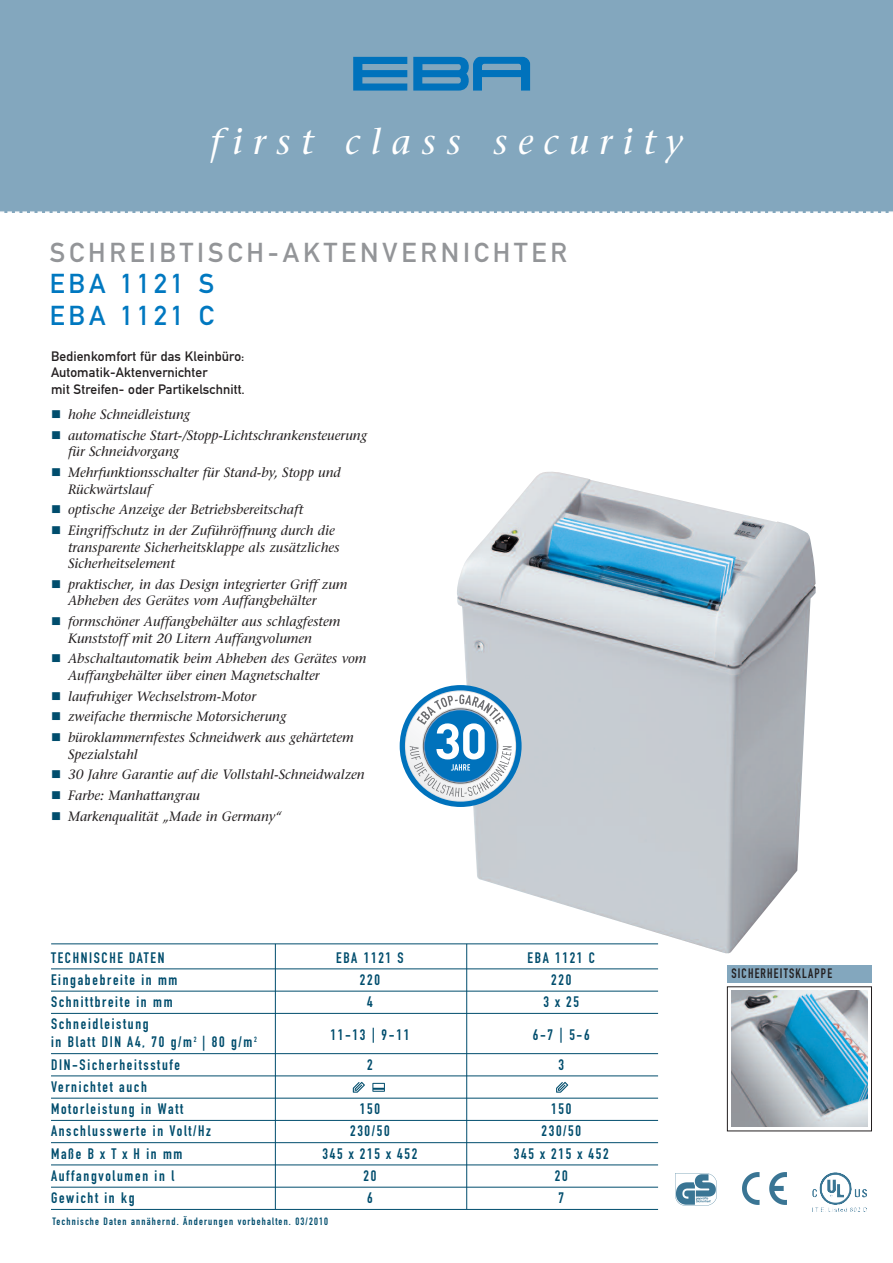
<style>
.page{position:relative;width:893px;height:1263px;background:#fff}
.page>*{position:absolute;margin:0;border:0;box-sizing:border-box;transform-origin:0 0}
.t1{font:italic 36px "Stone Serif";letter-spacing:.285em;color:#fff}
.t2{font:27px "DIN Mittelschrift";letter-spacing:.145em;color:#939598}
.t3{font:27px/31.5px "DIN Mittelschrift";letter-spacing:.145em;color:#0078c0}
.t4{font:15px/18px "DIN Engschrift";letter-spacing:.11em;color:#004d6d}
.t5{font:15px "DIN Engschrift";letter-spacing:.41em;color:#004d6d}
.t6{font:italic 13.5px/20.7px "Stone Serif";color:#231f20}
.t7{font:13.5px/16.5px "DIN Mittelschrift";letter-spacing:.01em;color:#231f20}
.t8{font:13.5px "DIN Engschrift";letter-spacing:.095em;color:#231f20;scale:.95 1}
.t9{font:10.5px "DIN Engschrift";letter-spacing:.11em;color:#004d6d}
</style>
<div class="page">
<div style="left:0;top:0;width:893px;height:213px;background:#83a7be"></div>
<svg style="left:413px;top:57px;width:117px;height:34px"></svg>
<svg style="left:353px;top:57px;width:54px;height:34px"></svg>
<svg style="left:0;top:211px;width:893px;height:2px"></svg>
<hr style="left:51px;top:968px;width:607px;height:1px;background:#004d6d">
<hr style="left:51px;top:991px;width:607px;height:1px;background:#004d6d">
<hr style="left:51px;top:1013px;width:607px;height:1px;background:#004d6d">
<hr style="left:51px;top:1053px;width:607px;height:1px;background:#004d6d">
<hr style="left:51px;top:1075px;width:607px;height:1px;background:#004d6d">
<hr style="left:51px;top:1098px;width:607px;height:1px;background:#004d6d">
<hr style="left:51px;top:1120px;width:607px;height:1px;background:#004d6d">
<hr style="left:51px;top:1142px;width:607px;height:1px;background:#004d6d">
<hr style="left:51px;top:1164px;width:607px;height:1px;background:#004d6d">
<hr style="left:51px;top:1187px;width:607px;height:1px;background:#004d6d">
<hr style="left:51px;top:1209px;width:607px;height:1px;background:#004d6d">
<hr style="left:466px;top:944px;width:1px;height:265px;background:#004d6d">
<hr style="left:275px;top:944px;width:1px;height:265px;background:#004d6d">
<hr style="left:51px;top:943px;width:607px;height:1px;background:#004d6d">
<img style="left:742px;top:1173px;width:44px;height:32px">
<img style="left:676px;top:1173px;width:40px;height:33px">
<img style="left:812px;top:1172px;width:55px;height:40px">
<img style="left:457px;top:471px;width:359px;height:483px">
<div style="left:727px;top:965px;width:145px;height:17px;background:#83a7be"></div>
<div style="left:727px;top:986px;width:145px;height:145px;border:1px solid #231f20"></div>
<img style="left:731px;top:991px;width:136px;height:136px">
<svg style="left:353px;top:1082px;width:12px;height:11px"></svg>
<svg style="left:372px;top:1083px;width:13px;height:9px"></svg>
<svg style="left:556px;top:1082px;width:12px;height:11px"></svg>
<svg style="left:400px;top:685px;width:122px;height:122px"></svg>
<h1 class="t1" style="left:210px;top:128px;width:474px">first class security</h1>
<h2 class="t2" style="left:50px;top:242px;width:519px">SCHREIBTISCH-AKTENVERNICHTER</h2>
<h2 class="t3" style="left:50px;top:270px;width:166px">EBA 1121 S<br>EBA 1121 C</h2>
<p class="t7" style="left:51px;top:349px;width:195px">Bedienkomfort für das Kleinbüro:<br>Automatik-Aktenvernichter<br>mit Streifen- oder Partikelschnitt.</p>
<p class="t6" style="left:68px;top:405px;width:300px">hohe Schneidleistung<br>automatische Start-/Stopp-Lichtschrankensteuerung</p>
<p class="t6" style="left:68px;top:443px;width:274px">für Schneidvorgang<br>Mehrfunktionsschalter für Stand-by, Stopp und</p>
<p class="t6" style="left:68px;top:480px;width:268px">Rückwärtslauf<br>optische Anzeige der Betriebsbereitschaft<br>Eingriffschutz in der Zuführöffnung durch die</p>
<p class="t6" style="left:68px;top:540px;width:273px;line-height:16.5px">transparente Sicherheitsklappe als zusätzliches<br>Sicherheitselement</p>
<p class="t6" style="left:68px;top:577px;width:281px;line-height:16.5px">praktischer, in das Design integrierter Griff zum<br>Abheben des Gerätes vom Auffangbehälter</p>
<p class="t6" style="left:68px;top:615px;width:274px;line-height:16.5px">formschöner Auffangbehälter aus schlagfestem<br>Kunststoff mit 20 Litern Auffangvolumen</p>
<p class="t6" style="left:68px;top:652px;width:300px;line-height:16.5px">Abschaltautomatik beim Abheben des Gerätes vom<br>Auffangbehälter über einen Magnetschalter</p>
<p class="t6" style="left:68px;top:687px;width:287px">laufruhiger Wechselstrom-Motor<br>zweifache thermische Motorsicherung büroklammernfestes Schneidwerk aus gehärtetem</p>
<p class="t6" style="left:68px;top:745px;width:298px">Spezialstahl<br>30 Jahre Garantie auf die Vollstahl-Schneidwalzen<br>Farbe: Manhattangrau<br>Markenqualität „Made in Germany“</p>
<p class="t4" style="left:51px;top:950px;width:115px">TECHNISCHE DATEN</p>
<p class="t4" style="left:336px;top:950px;width:69px">EBA 1121 S</p>
<p class="t4" style="left:528px;top:950px;width:69px">EBA 1121 C</p>
<p class="t4" style="left:51px;top:972px;width:128px">Eingabebreite in mm</p>
<p class="t4" style="left:360px;top:972px;width:22px">220</p>
<p class="t4" style="left:551px;top:972px;width:22px">220</p>
<p class="t4" style="left:51px;top:994px;width:123px">Schnittbreite in mm</p>
<p class="t4" style="left:367px;top:994px;width:7px">4</p>
<p class="t4" style="left:543px;top:994px;width:37px">3x25</p>
<p class="t4" style="left:51px;top:1016px;width:207px">Schneidleistung<br>in Blatt DIN A4, 70 g/m<sup>2</sup> | 80 g/m<sup>2</sup></p>
<p class="t4" style="left:331px;top:1027px;width:80px">11-13 | 9-11</p>
<p class="t4" style="left:533px;top:1027px;width:58px">6-7 | 5-6</p>
<p class="t4" style="left:51px;top:1057px;width:131px">DIN-Sicherheitsstufe</p>
<p class="t4" style="left:367px;top:1057px;width:7px">2</p>
<p class="t4" style="left:558px;top:1057px;width:7px">3</p>
<p class="t4" style="left:51px;top:1077px;width:134px;line-height:22.2px">Vernichtet auch<br>Motorleistung in Watt</p>
<p class="t4" style="left:360px;top:1101px;width:22px">150</p>
<p class="t4" style="left:551px;top:1101px;width:22px">150</p>
<p class="t4" style="left:51px;top:1123px;width:161px">Anschlusswerte in Volt/Hz</p>
<p class="t4" style="left:350px;top:1123px;width:41px">230/50</p>
<p class="t4" style="left:541px;top:1123px;width:41px">230/50</p>
<p class="t5" style="left:51px;top:1148px;width:133px">MaßeBxTxHinmm</p>
<p class="t4" style="left:323px;top:1146px;width:96px">345 x 215 x 452</p>
<p class="t4" style="left:514px;top:1146px;width:96px">345 x 215 x 452</p>
<p class="t4" style="left:51px;top:1168px;width:125px">Auffangvolumen in l</p>
<p class="t4" style="left:364px;top:1168px;width:14px">20</p>
<p class="t4" style="left:555px;top:1168px;width:14px">20</p>
<p class="t4" style="left:51px;top:1190px;width:85px">Gewicht in kg</p>
<p class="t4" style="left:367px;top:1190px;width:7px">6</p>
<p class="t4" style="left:558px;top:1190px;width:7px">7</p>
<p class="t9" style="left:53px;top:1218px;width:277px">Technische Daten annähernd. Änderungen vorbehalten. 03/2010</p>
<p class="t8" style="left:731px;top:969px;width:107px">SICHERHEITSKLAPPE</p>
</div>
